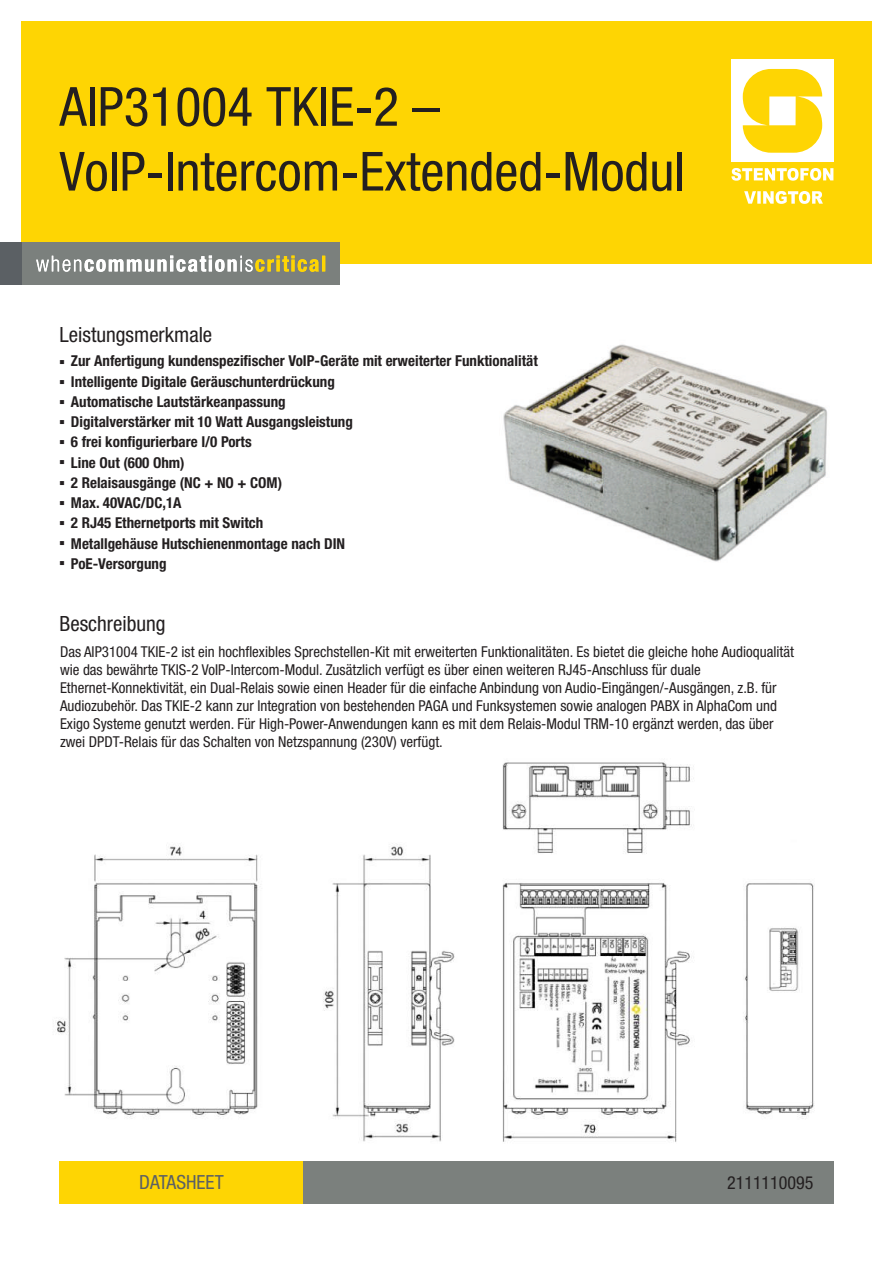
<style>
.page{position:relative;width:893px;height:1263px;background:#fff}
.page>*{position:absolute;margin:0;border:0;box-sizing:border-box;transform-origin:0 0}
.t1{font:condensed 54px/64.8px "Helvetica Neue LT Std";color:#231f20}
.t2{font:condensed 21px "Helvetica Neue LT Std";color:#231f20}
.t3{font:condensed 19.5px "Helvetica Neue LT Std";color:#5b6064}
.t4{font:condensed 18px "Helvetica Neue LT Std";color:#231f20}
.t5{font:condensed 15px/18px "Helvetica Neue LT Std";color:#231f20}
.t6{font:700 condensed 15px "Helvetica Neue LT Std";color:#231f20}
.s1{font-family:"Arial";font-stretch:normal}
</style>
<div class="page">
<img style="left:503px;top:344px;width:325px;height:218px">
<div style="left:21px;top:21px;width:851px;height:243px;background:#fed503"></div>
<div style="left:303px;top:1161px;width:530px;height:42px;background:#7b807d"></div>
<div style="left:60px;top:1161px;width:243px;height:42px;background:#fed503"></div>
<div style="left:731px;top:60px;width:102px;height:102px;background:#fff"></div>
<svg style="left:743px;top:69px;width:79px;height:84px"></svg>
<svg style="left:731px;top:168px;width:102px;height:13px"></svg>
<div style="left:21px;top:242px;width:319px;height:43px;background:#7b807d"></div>
<div style="left:0;top:242px;width:21px;height:43px;background:#5b6064"></div>
<svg style="left:36px;top:255px;width:289px;height:17px"></svg>
<svg style="left:744px;top:191px;width:79px;height:13px"></svg>
<img style="left:57px;top:761px;width:758px;height:381px">
<h1 class="t1" style="left:60px;top:74px;width:627px">AIP31004 TKIE-2 –<br>VoIP-Intercom-Extended-Modul</h1>
<h2 class="t2" style="left:60px;top:323px;width:154px">Leistungsmerkmale</h2>
<p class="t6" style="left:60px;top:352px;width:480px"><span class="s1">▪</span> Zur Anfertigung kundenspezifischer VoIP-Geräte mit erweiterter Funktionalität</p>
<p class="t6" style="left:60px;top:372px;width:277px"><span class="s1">▪</span> Intelligente Digitale Geräuschunterdrückung</p>
<p class="t6" style="left:60px;top:393px;width:228px"><span class="s1">▪</span> Automatische Lautstärkeanpassung</p>
<p class="t6" style="left:60px;top:413px;width:295px"><span class="s1">▪</span> Digitalverstärker mit 10 Watt Ausgangsleistung</p>
<p class="t6" style="left:60px;top:433px;width:194px"><span class="s1">▪</span> 6 frei konfigurierbare I/0 Ports</p>
<p class="t6" style="left:60px;top:453px;width:127px"><span class="s1">▪</span> Line Out (600 Ohm)</p>
<p class="t6" style="left:60px;top:474px;width:224px"><span class="s1">▪</span> 2 Relaisausgänge (NC + NO + COM)</p>
<p class="t6" style="left:60px;top:494px;width:124px"><span class="s1">▪</span> Max. 40VAC/DC,1A</p>
<p class="t6" style="left:60px;top:514px;width:205px"><span class="s1">▪</span> 2 RJ45 Ethernetports mit Switch</p>
<p class="t6" style="left:60px;top:534px;width:287px"><span class="s1">▪</span> Metallgehäuse Hutschienenmontage nach DIN</p>
<p class="t6" style="left:60px;top:555px;width:108px"><span class="s1">▪</span> PoE-Versorgung</p>
<h2 class="t2" style="left:60px;top:612px;width:108px">Beschreibung</h2>
<p class="t5" style="left:60px;top:642px;width:735px">Das AIP31004 TKIE-2 ist ein hochflexibles Sprechstellen-Kit mit erweiterten Funktionalitäten. Es bietet die gleiche hohe Audioqualität wie das bewährte TKIS-2 VoIP-Intercom-Modul. Zusätzlich verfügt es über einen weiteren RJ45-Anschluss für duale Ethernet-Konnektivität, ein Dual-Relais sowie einen Header für die einfache Anbindung von Audio-Eingängen/-Ausgängen, z.B. für Audiozubehör. Das TKIE-2 kann zur Integration von bestehenden PAGA und Funksystemen sowie analogen PABX in AlphaCom und Exigo Systeme genutzt werden. Für High-Power-Anwendungen kann es mit dem Relais-Modul TRM-10 ergänzt werden, das über zwei DPDT-Relais für das Schalten von Netzspannung (230V) verfügt.</p>
<h3 class="t3" style="left:139px;top:1171px;width:86px">DATASHEET</h3>
<p class="t4" style="left:727px;top:1172px;width:88px">2111110095</p>
</div>
